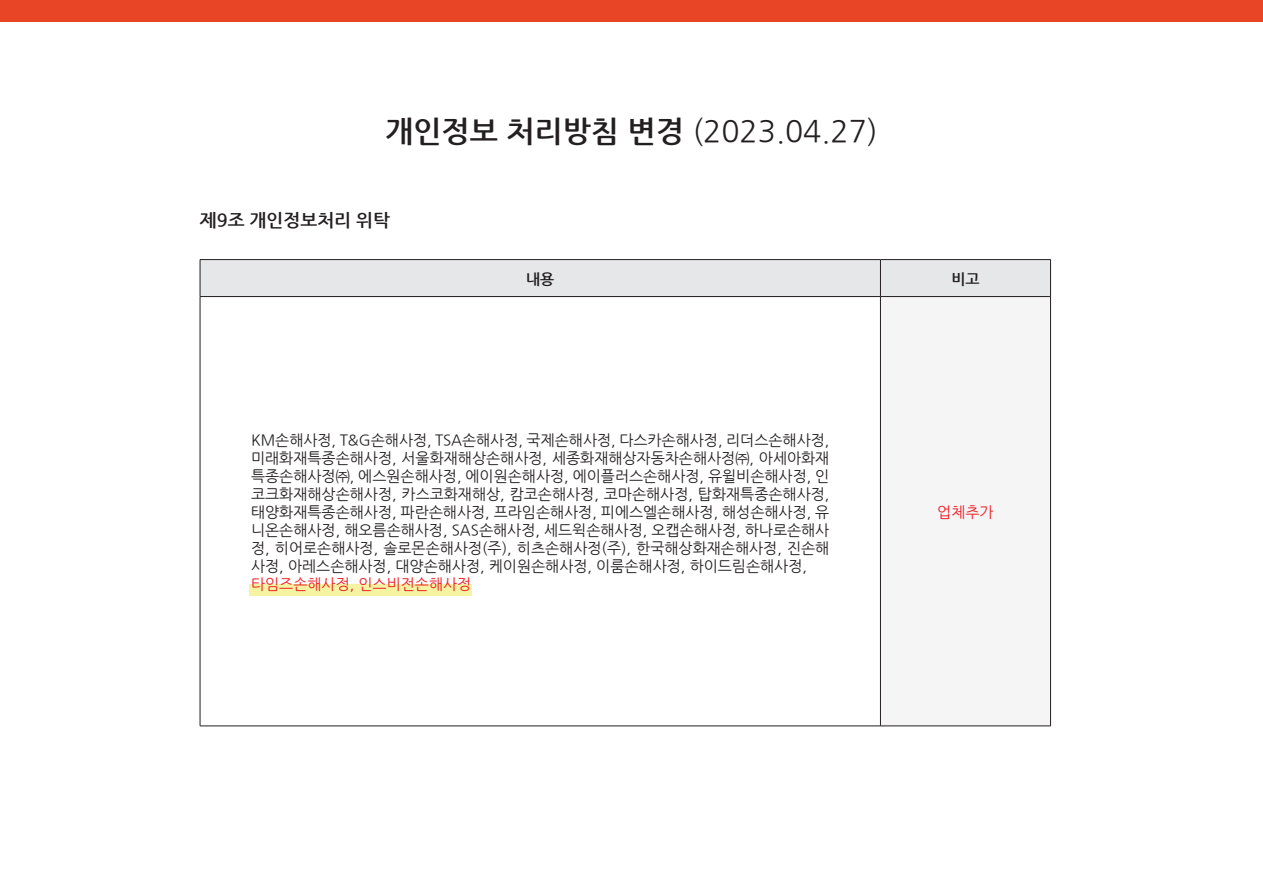
<style>
.page{position:relative;width:1263px;height:893px;background:#fff}
.page>*{position:absolute;margin:0;border:0;box-sizing:border-box;transform-origin:0 0}
.t1{font:30px "Nanum Gothic";color:#231f20}
.t2{font:700 18px "Nanum Gothic";color:#231f20}
.t3{font:15px/18px "Nanum Gothic";color:#231f20;text-align:justify}
.t4{font:15px "Nanum Gothic";color:#ee1d23}
.t5{font:700 15px "Nanum Gothic";color:#231f20}
.s1{font-weight:700}
</style>
<div class="page">
<div style="left:0;top:0;width:1263px;height:21px;background:#e84527"></div>
<div style="left:250px;top:585px;width:222px;height:11px;background:#f6f3a2"></div>
<div style="left:201px;top:260px;width:849px;height:36px;background:#e6e7e9"></div>
<div style="left:880px;top:297px;width:170px;height:429px;background:#f5f5f6"></div>
<hr style="left:200px;top:259px;width:680px;height:1px;background:#231f20">
<hr style="left:200px;top:260px;width:1px;height:36px;background:#231f20">
<hr style="left:880px;top:259px;width:171px;height:1px;background:#231f20">
<hr style="left:880px;top:260px;width:1px;height:36px;background:#231f20">
<hr style="left:1050px;top:260px;width:1px;height:36px;background:#231f20">
<hr style="left:200px;top:296px;width:680px;height:1px;background:#231f20">
<hr style="left:200px;top:297px;width:1px;height:429px;background:#231f20">
<hr style="left:880px;top:296px;width:171px;height:1px;background:#231f20">
<hr style="left:1050px;top:297px;width:1px;height:429px;background:#231f20">
<hr style="left:200px;top:726px;width:680px;height:1px;background:#231f20">
<hr style="left:880px;top:726px;width:171px;height:1px;background:#231f20">
<hr style="left:880px;top:297px;width:1px;height:429px;background:#231f20">
<p class="t1" style="left:385px;top:117px;width:494px"><span class="s1">개인정보 처리방침 변경</span> (2023.04.27)</p>
<p class="t2" style="left:200px;top:212px;width:192px">제9조 개인정보처리 위탁</p>
<p class="t5" style="left:526px;top:272px;width:30px">내용</p>
<p class="t5" style="left:951px;top:272px;width:30px">비고</p>
<p class="t3" style="left:251px;top:431px;width:580px">KM손해사정, T&amp;G손해사정, TSA손해사정, 국제손해사정, 다스카손해사정, 리더스손해사정, 미래화재특종손해사정, 서울화재해상손해사정, 세종화재해상자동차손해사정㈜, 아세아화재 특종손해사정㈜, 에스원손해사정, 에이원손해사정, 에이플러스손해사정, 유윌비손해사정, 인 코크화재해상손해사정, 카스코화재해상, 캄코손해사정, 코마손해사정, 탑화재특종손해사정, 태양화재특종손해사정, 파란손해사정, 프라임손해사정, 피에스엘손해사정, 해성손해사정, 유 니온손해사정, 해오름손해사정, SAS손해사정, 세드윅손해사정, 오캡손해사정, 하나로손해사 정, 히어로손해사정, 솔로몬손해사정(주), 히츠손해사정(주), 한국해상화재손해사정, 진손해 사정, 아레스손해사정, 대양손해사정, 케이원손해사정, 이룸손해사정, 하이드림손해사정,</p>
<p class="t4" style="left:251px;top:577px;width:222px">타임즈손해사정, 인스비전손해사정</p>
<p class="t4" style="left:937px;top:505px;width:58px">업체추가</p>
</div>
